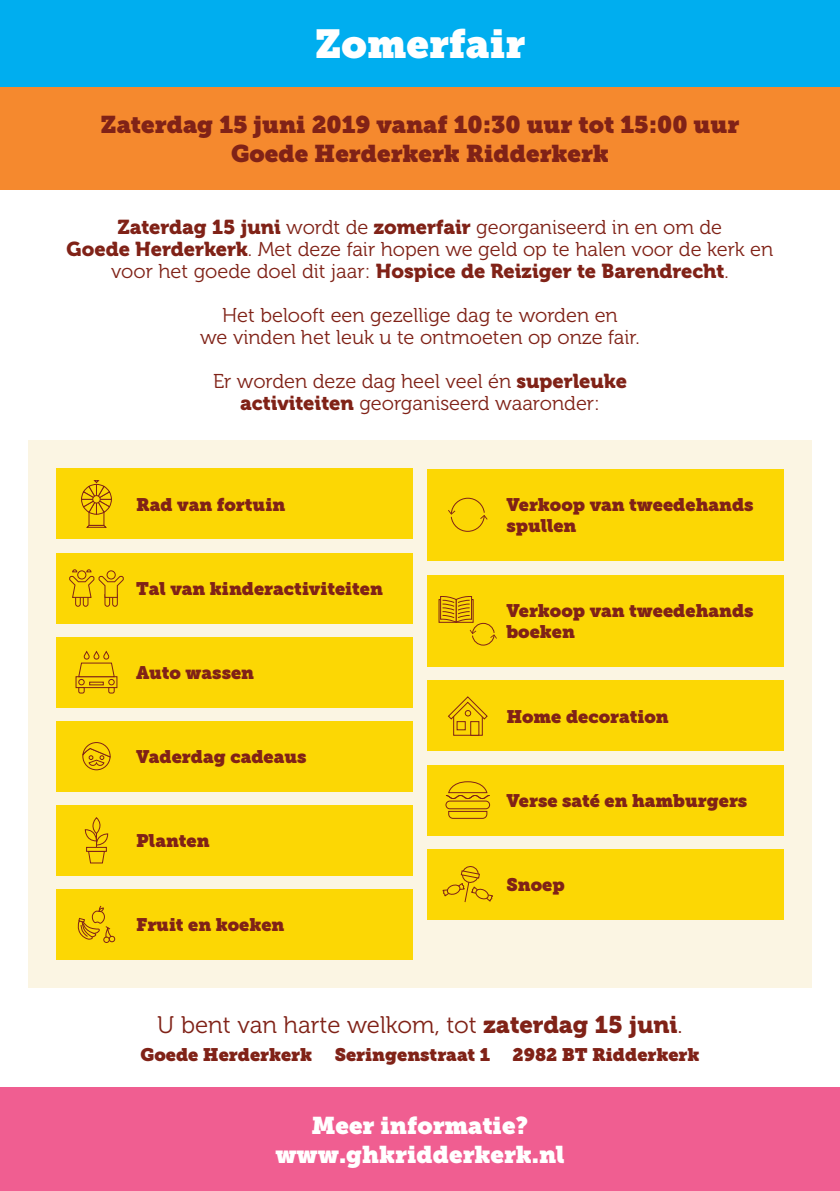
<style>
.page{position:relative;width:840px;height:1191px;background:#fff}
.page>*{position:absolute;margin:0;border:0;box-sizing:border-box;transform-origin:0 0}
.t1{font:40px "Museo Slab";color:#fff}
.t2{font:24px/28.8px "Museo Slab";color:#802217;text-align:center}
.t3{font:24px "Museo 300";color:#802217}
.t4{font:24px/28.8px "Museo Slab";color:#fff;text-align:center}
.t5{font:20px/22px "Museo 300";color:#802217;text-align:center}
.t6{font:20px "Museo 900";color:#802217}
.t7{font:18px/21.6px "Museo Slab";color:#802217}
.s1{font-family:"Museo 900"}
.s2{font-family:"Museo 300"}
</style>
<div class="page">
<div style="left:28px;top:440px;width:783px;height:547px;background:#fbf5e3"></div>
<div style="left:0;top:87px;width:839px;height:103px;background:#f5892e"></div>
<div style="left:0;top:1087px;width:839px;height:104px;background:#f05e91"></div>
<div style="left:0;top:0;width:839px;height:87px;background:#00aeef"></div>
<div style="left:57px;top:469px;width:356px;height:70px;background:#fcd704"></div>
<div style="left:426px;top:575px;width:356px;height:91px;background:#fcd704"></div>
<div style="left:57px;top:637px;width:356px;height:70px;background:#fcd704"></div>
<div style="left:57px;top:721px;width:356px;height:70px;background:#fcd704"></div>
<div style="left:57px;top:805px;width:356px;height:70px;background:#fcd704"></div>
<div style="left:57px;top:889px;width:356px;height:70px;background:#fcd704"></div>
<div style="left:426px;top:469px;width:356px;height:91px;background:#fcd704"></div>
<div style="left:57px;top:553px;width:356px;height:70px;background:#fcd704"></div>
<div style="left:426px;top:681px;width:356px;height:70px;background:#fcd704"></div>
<div style="left:426px;top:765px;width:356px;height:70px;background:#fcd704"></div>
<div style="left:426px;top:849px;width:356px;height:70px;background:#fcd704"></div>
<svg style="left:81px;top:480px;width:31px;height:35px"></svg>
<svg style="left:86px;top:524px;width:21px;height:4px"></svg>
<svg style="left:75px;top:650px;width:42px;height:43px"></svg>
<svg style="left:69px;top:569px;width:55px;height:38px"></svg>
<svg style="left:82px;top:742px;width:28px;height:28px"></svg>
<svg style="left:85px;top:817px;width:23px;height:47px"></svg>
<div style="left:103px;top:936px;width:7px;height:7px;border:1px solid #802217;border-radius:50%"></div>
<svg style="left:78px;top:905px;width:37px;height:37px"></svg>
<svg style="left:442px;top:866px;width:50px;height:36px"></svg>
<div style="left:445px;top:800px;width:45px;height:9px;border:1px solid #802217;border-radius:4px"></div>
<svg style="left:448px;top:810px;width:39px;height:9px"></svg>
<svg style="left:446px;top:781px;width:44px;height:18px"></svg>
<svg style="left:448px;top:696px;width:39px;height:39px"></svg>
<div style="left:464px;top:710px;width:7px;height:6px;border:1px solid #802217;border-radius:50%"></div>
<svg style="left:438px;top:596px;width:58px;height:49px"></svg>
<svg style="left:448px;top:497px;width:39px;height:35px"></svg>
<h1 class="t1" style="left:314px;top:21px;width:212px">Zomerfair</h1>
<p class="t2" style="left:101px;top:110px;width:639px">Zaterdag 15 juni 2019 vanaf 10:30 uur tot 15:00 uur<br>Goede Herderkerk Ridderkerk</p>
<p class="t5" style="left:67px;top:216px;width:708px"><span class="s1">Zaterdag 15 juni</span> wordt de <span class="s1">zomerfair</span> georganiseerd in en om de<br><span class="s1">Goede Herderkerk</span>. Met deze fair hopen we geld op te halen voor de kerk en</p>
<p class="t6" style="left:111px;top:259px;width:619px"><span class="s2">voor het goede doel dit jaar:</span> Hospice de Reiziger te Barendrecht<span class="s2">.</span></p>
<p class="t5" style="left:200px;top:304px;width:441px">Het belooft een gezellige dag te worden en<br>we vinden het leuk u te ontmoeten op onze fair.</p>
<p class="t5" style="left:213px;top:370px;width:415px">Er worden deze dag heel veel én <span class="s1">superleuke activiteiten</span> georganiseerd waaronder:</p>
<p class="t7" style="left:136px;top:494px;width:150px">Rad van fortuin</p>
<p class="t7" style="left:136px;top:578px;width:248px">Tal van kinderactiviteiten</p>
<p class="t7" style="left:136px;top:662px;width:119px">Auto wassen</p>
<p class="t7" style="left:136px;top:746px;width:172px">Vaderdag cadeaus</p>
<p class="t7" style="left:136px;top:830px;width:75px">Planten</p>
<p class="t7" style="left:136px;top:914px;width:150px">Fruit en koeken</p>
<p class="t7" style="left:506px;top:494px;width:248px">Verkoop van tweedehands spullen</p>
<p class="t7" style="left:506px;top:600px;width:248px">Verkoop van tweedehands boeken</p>
<p class="t7" style="left:506px;top:706px;width:164px">Home decoration</p>
<p class="t7" style="left:506px;top:790px;width:242px">Verse saté en hamburgers</p>
<p class="t7" style="left:506px;top:874px;width:60px">Snoep</p>
<p class="t3" style="left:157px;top:1011px;width:526px">U bent van harte welkom, tot <span class="s1">zaterdag 15 juni</span>.</p>
<p class="t7" style="left:140px;top:1043px;width:173px">Goede Herderkerk</p>
<p class="t7" style="left:334px;top:1043px;width:157px">Seringenstraat 1</p>
<p class="t7" style="left:512px;top:1043px;width:188px">2982 BT Ridderkerk</p>
<p class="t4" style="left:275px;top:1111px;width:290px">Meer informatie? www.ghkridderkerk.nl</p>
</div>
